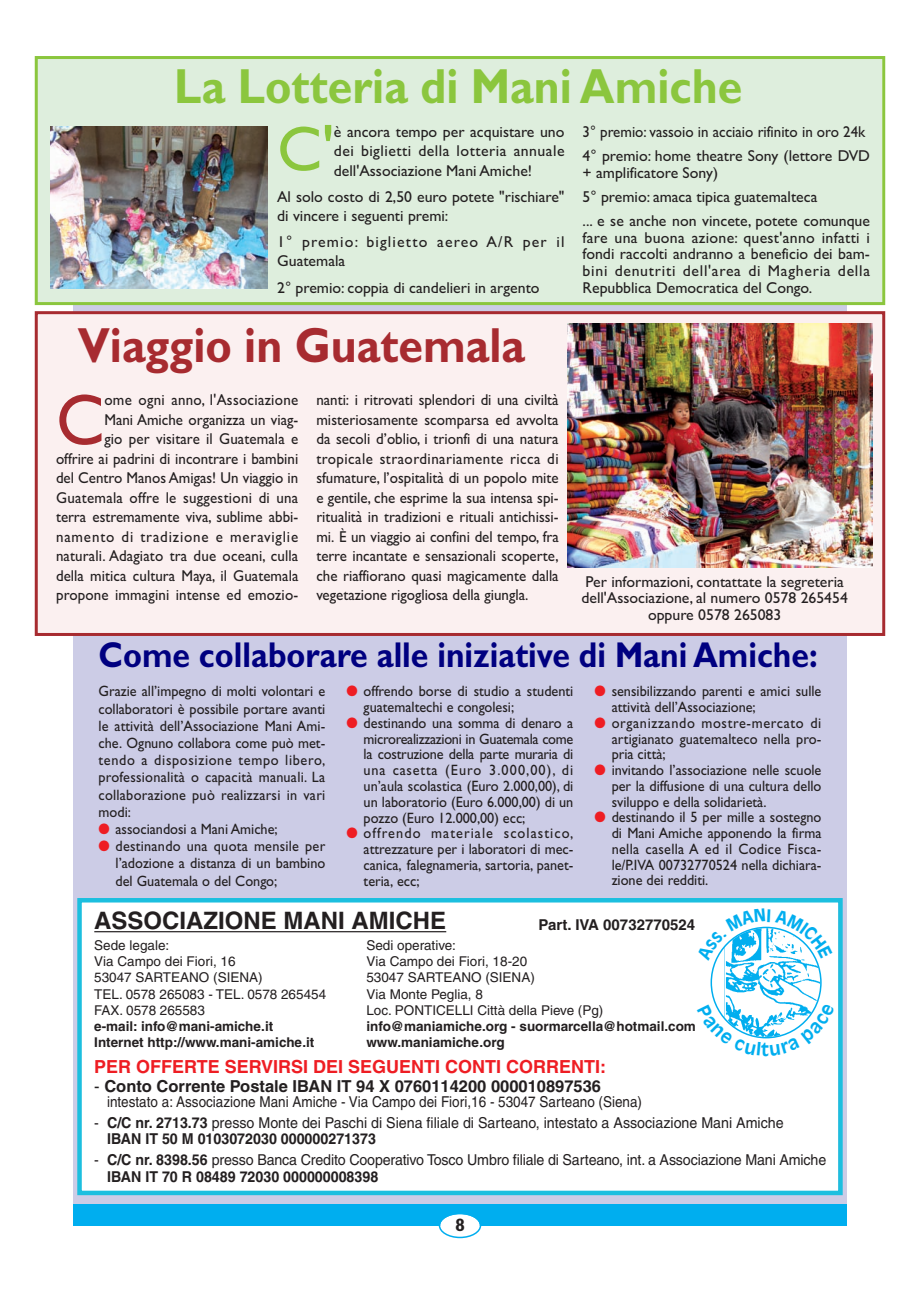
<style>
.page{position:relative;width:920px;height:1290px;background:#fff}
.page>*{position:absolute;margin:0;border:0;box-sizing:border-box;transform-origin:0 0}
.t1{font:72.15px "Gill Sans TT";color:#a72b30;scale:.95 1}
.t2{font:63.45px "Gill Sans TT";color:#8bc63e}
.t3{font:700 49.5px "Gill Sans";color:#8bc63e;scale:.9 1}
.t4{font:700 49.5px "Gill Sans";color:#a72b30;scale:.9 1}
.t5{font:700 36px "Gill Sans";color:#000080;scale:.88 1}
.t6{font:700 24px "Helvetica";color:#231f20}
.t7{font:700 18px "Helvetica";color:#ee1d23}
.t8{font:700 18px "Gill Sans";color:#231f20}
.t9{font:700 17.25px "Antique Olive";color:#00aeef}
.t10{font:700 16.5px "Helvetica";color:#231f20}
.t11{font:15.75px/19.5px "Gill Sans TT";color:#231f20;scale:.95 1}
.t12{font:15.75px/19px "Gill Sans TT";color:#231f20;text-align:justify}
.t13{font:15.75px/19px "Gill Sans TT";letter-spacing:.075em;color:#231f20}
.t14{font:15px/15.8px "Gill Sans";color:#231f20;text-align:justify;scale:.95 1}
.t15{font:15px/16.5px "Helvetica";color:#231f20;scale:.95 1}
.t16{font:15px "Helvetica";color:#231f20;scale:.9 1}
.t17{font:700 15px "Helvetica";color:#231f20}
.t18{font:13.5px "Helvetica";color:#231f20}
.t19{font:700 13.5px "Helvetica";color:#231f20}
.s1{color:#ee1d23}
.s2{font-weight:400}
.s3{font-weight:700}
</style>
<div class="page">
<div style="left:73px;top:77px;width:774px;height:1136px;background:#cccce6"></div>
<div style="left:73px;top:1204px;width:774px;height:21px;background:#00aeef"></div>
<svg style="left:439px;top:1214px;width:42px;height:24px"></svg>
<div style="left:82px;top:902px;width:756px;height:289px;background:#fff"></div>
<div style="left:77px;top:898px;width:766px;height:297px;border:4px solid #1cbfdf"></div>
<hr style="left:94px;top:931px;width:352px;height:1px;background:#231f20">
<div style="left:38px;top:59px;width:844px;height:243px;background:#deeedd"></div>
<div style="left:35px;top:56px;width:850px;height:249px;border:3px solid #8bc63e"></div>
<div style="left:38px;top:314px;width:844px;height:319px;background:#fbf0f0"></div>
<div style="left:35px;top:311px;width:850px;height:325px;border:3px solid #a72b30"></div>
<img style="left:50px;top:127px;width:218px;height:162px">
<img style="left:567px;top:323px;width:305px;height:244px">
<svg style="left:710px;top:926px;width:112px;height:113px"></svg>
<h3 class="t3" style="left:174px;top:67px;width:633px">La Lotteria di Mani Amiche</h3>
<h2 class="t2" style="left:277px;top:111px;width:58px">C'</h2>
<p class="t12" style="left:334px;top:122px;width:232px">è ancora tempo per acquistare uno dei biglietti della lotteria annuale dell'Associazione Mani Amiche!</p>
<p class="t12" style="left:277px;top:187px;width:289px">Al solo costo di 2,50 euro potete "rischiare" di vincere i seguenti premi:</p>
<p class="t13" style="left:277px;top:232px;width:289px">1° premio: biglietto aereo A/R per il<br>Guatemala</p>
<p class="t12" style="left:277px;top:278px;width:264px">2° premio: coppia di candelieri in argento</p>
<h3 class="t4" style="left:78px;top:326px;width:498px">Viaggio in Guatemala</h3>
<p class="t11" style="left:56px;top:390px;width:257px;text-align:right">ome ogni anno, l'Associazione<br>Mani Amiche organizza un viag-<br>gio per visitare il Guatemala e<br>offrire ai padrini di incontrare i bambini del Centro Manos Amigas! Un viaggio in Guatemala offre le suggestioni di una terra estremamente viva, sublime abbi&shy;namento di tradizione e meraviglie naturali. Adagiato tra due oceani, culla della mitica cultura Maya, il Guatemala propone immagini intense ed emozio-</p>
<p class="t11" style="left:316px;top:390px;width:257px;text-align:justify">nanti: i ritrovati splendori di una civiltà misteriosamente scomparsa ed avvolta da secoli d’oblio, i trionfi di una natura tropicale straordinariamente ricca di sfumature, l’ospitalità di un popolo mite e gentile, che esprime la sua intensa spi&shy;ritualità in tradizioni e rituali antichissi&shy;mi. È un viaggio ai confini del tempo, fra terre incantate e sensazionali scoperte, che riaffiorano quasi magicamente dalla vegetazione rigogliosa della giungla.</p>
<h1 class="t1" style="left:56px;top:377px;width:53px">C</h1>
<p class="t11" style="left:583px;top:120px;width:304px;line-height:23.9px">3° premio: vassoio in acciaio rifinito in oro 24k<br>4° premio: home theatre Sony (lettore DVD</p>
<p class="t12" style="left:583px;top:161px;width:289px;line-height:23.9px;text-align:left">+ amplificatore Sony)<br>5° premio: amaca tipica guatemalteca<br>... e se anche non vincete, potete comunque</p>
<p class="t12" style="left:583px;top:229px;width:289px;line-height:16.6px">fare una buona azione: quest'anno infatti i fondi raccolti andranno a beneficio dei bam&shy;bini denutriti dell'area di Magheria della Repubblica Democratica del Congo.</p>
<p class="t12" style="left:581px;top:573px;width:268px;line-height:16.5px;text-align:center">Per informazioni, contattate la segreteria dell'Associazione, al numero 0578 265454 oppure 0578 265083</p>
<h3 class="t5" style="left:99px;top:642px;width:819px">Come collaborare alle iniziative di Mani Amiche:</h3>
<p class="t14" style="left:99px;top:684px;width:240px;line-height:17.2px">Grazie all’impegno di molti volontari e collaboratori è possibile portare avanti le attività dell’Associazione Mani Ami&shy;che. Ognuno collabora come può met&shy;tendo a disposizione tempo libero, professionalità o capacità manuali. La collaborazione può realizzarsi in vari modi:</p>
<p class="t14" style="left:99px;top:822px;width:190px"><span class="s1">●</span> associandosi a Mani Amiche;</p>
<p class="t14" style="left:116px;top:839px;width:222px;line-height:17.2px;text-indent:-17px"><span class="s1">●</span> destinando una quota mensile per l’adozione a distanza di un bambino del Guatemala o del Congo;</p>
<p class="t14" style="left:364px;top:685px;width:222px;text-indent:-17px"><span class="s1">●</span> offrendo borse di studio a studenti guatemaltechi e congolesi;</p>
<p class="t14" style="left:364px;top:716px;width:222px;text-indent:-17px"><span class="s1">●</span> destinando una somma di denaro a microrealizzazioni in Guatemala come la costruzione della parte muraria di una casetta (Euro 3.000,00), di un’aula scolastica (Euro 2.000,00), di un laboratorio (Euro 6.000,00) di un pozzo (Euro 12.000,00) ecc;</p>
<p class="t14" style="left:364px;top:827px;width:222px;text-indent:-17px"><span class="s1">●</span> offrendo materiale scolastico, attrezzature per i laboratori di mec&shy;canica, falegnameria, sartoria, panet&shy;teria, ecc;</p>
<p class="t14" style="left:612px;top:685px;width:222px;text-indent:-17px"><span class="s1">●</span> sensibilizzando parenti e amici sulle attività dell’Associazione;</p>
<p class="t14" style="left:612px;top:716px;width:222px;text-indent:-17px"><span class="s1">●</span> organizzando mostre-mercato di artigianato guatemalteco nella pro&shy;pria città;</p>
<p class="t14" style="left:612px;top:764px;width:222px;text-indent:-17px"><span class="s1">●</span> invitando l’associazione nelle scuole per la diffusione di una cultura dello sviluppo e della solidarietà.</p>
<p class="t14" style="left:612px;top:811px;width:222px;text-indent:-17px"><span class="s1">●</span> destinando il 5 per mille a sostegno di Mani Amiche apponendo la firma nella casella A ed il Codice Fisca&shy;le/P.IVA 00732770524 nella dichiara&shy;zione dei redditi.</p>
<h3 class="t6" style="left:94px;top:912px;width:353px">ASSOCIAZIONE MANI AMICHE</h3>
<p class="t17" style="left:539px;top:919px;width:158px">Part. IVA 00732770524</p>
<p class="t18" style="left:94px;top:940px;width:77px">Sede legale:</p>
<p class="t18" style="left:366px;top:940px;width:91px">Sedi operative:</p>
<p class="t18" style="left:94px;top:956px;width:143px">Via Campo dei Fiori, 16</p>
<p class="t18" style="left:366px;top:956px;width:162px">Via Campo dei Fiori, 18-20</p>
<p class="t18" style="left:94px;top:973px;width:170px">53047 SARTEANO (SIENA)</p>
<p class="t18" style="left:366px;top:973px;width:170px">53047 SARTEANO (SIENA)</p>
<p class="t18" style="left:94px;top:989px;width:233px">TEL. 0578 265083 - TEL. 0578 265454</p>
<p class="t18" style="left:366px;top:989px;width:118px">Via Monte Peglia, 8</p>
<p class="t18" style="left:94px;top:1005px;width:112px">FAX. 0578 265583</p>
<p class="t18" style="left:366px;top:1005px;width:238px">Loc. PONTICELLI Città della Pieve (Pg)</p>
<p class="t19" style="left:94px;top:1021px;width:180px">e-mail: info@mani-amiche.it</p>
<p class="t19" style="left:366px;top:1021px;width:331px">info@maniamiche.org - suormarcella@hotmail.com</p>
<p class="t19" style="left:94px;top:1037px;width:222px">Internet http://www.mani-amiche.it</p>
<p class="t19" style="left:366px;top:1037px;width:140px">www.maniamiche.org</p>
<p class="t9" style="left:761px;top:1042px;width:9px">t</p>
<p class="t7" style="left:94px;top:1060px;width:513px">PER OFFERTE SERVIRSI DEI SEGUENTI CONTI CORRENTI:</p>
<p class="t10" style="left:94px;top:1080px;width:508px"><span class="s2">-</span> Conto Corrente Postale IBAN IT 94 X 0760114200 000010897536</p>
<p class="t16" style="left:107px;top:1096px;width:596px">intestato a: Associazione Mani Amiche - Via Campo dei Fiori,16 - 53047 Sarteano (Siena)</p>
<p class="t15" style="left:107px;top:1116px;width:714px;text-indent:-13px">- <span class="s3">C/C nr. 2713.73</span> presso Monte dei Paschi di Siena filiale di Sarteano, intestato a Associazione Mani Amiche<br><span class="s3">IBAN IT 50 M 0103072030 000000271373</span></p>
<p class="t15" style="left:107px;top:1153px;width:759px;text-indent:-13px">- <span class="s3">C/C nr. 8398.56</span> presso Banca Credito Cooperativo Tosco Umbro filiale di Sarteano, int. a Associazione Mani Amiche<br><span class="s3">IBAN IT 70 R 08489 72030 000000008398</span></p>
<p class="t8" style="left:455px;top:1217px;width:11px">8</p>
</div>
